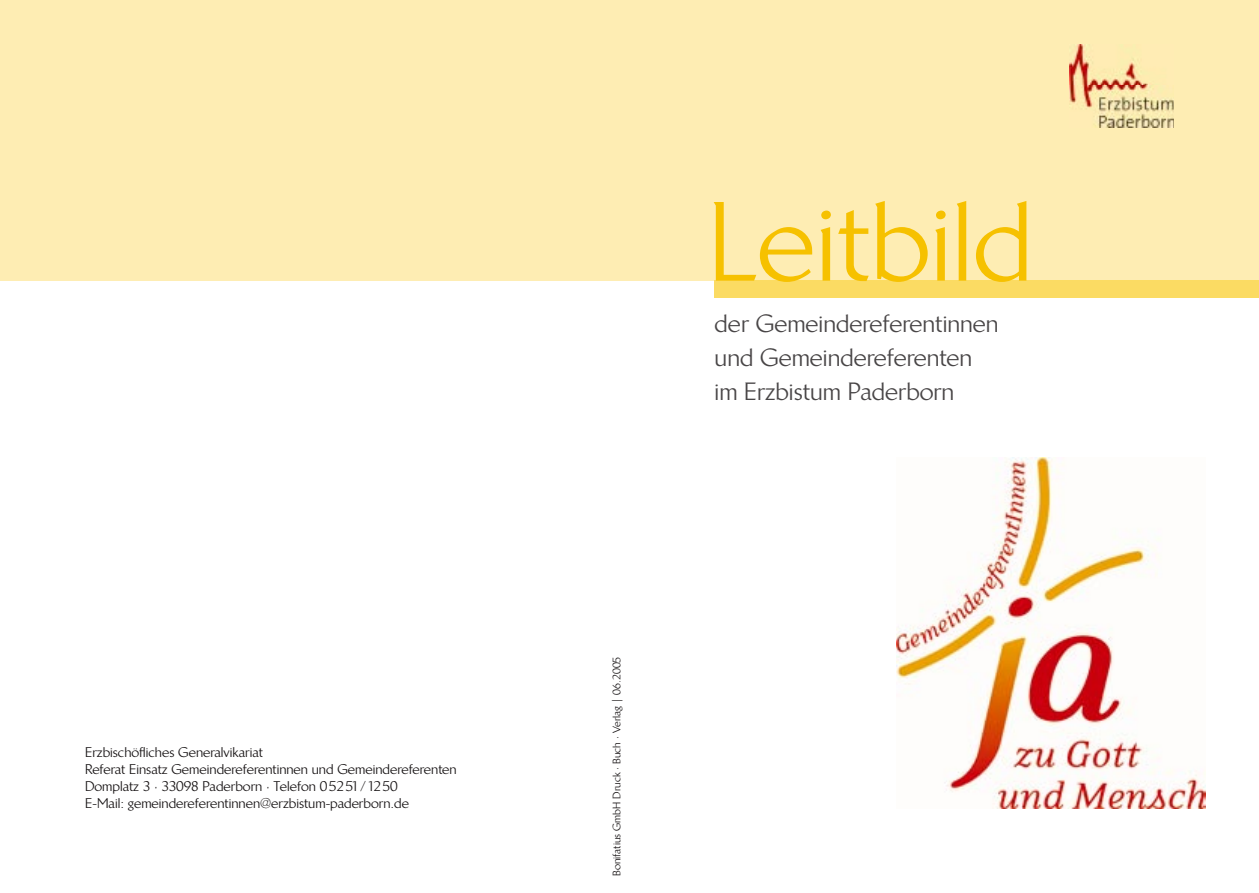
<style>
.page{position:relative;width:1259px;height:893px;background:#fff}
.page>*{position:absolute;margin:0;border:0;box-sizing:border-box;transform-origin:0 0}
.t1{font:108px "Linotype Brewery";color:#f6c100}
.t2{font:24px/34px "Linotype Brewery";color:#484546}
.t3{font:13.5px/17px "Linotype Brewery";color:#151112}
.t4{font:10.5px "Linotype Brewery";color:#151112}
</style>
<div class="page">
<div style="left:0;top:0;width:1259px;height:281px;background:#feedb3"></div>
<img style="left:897px;top:457px;width:308px;height:351px">
<div style="left:714px;top:281px;width:545px;height:17px;background:#fbdb63"></div>
<img style="left:1069px;top:44px;width:105px;height:84px">
<p class="t3" style="left:85px;top:744px;width:373px">Erzbischöfliches Generalvikariat<br>Referat Einsatz Gemeindereferentinnen und Gemeindereferenten Domplatz 3 · 33098 Paderborn · Telefon 0 52 51 / 12 50<br>E-Mail: gemeindereferentinnen@erzbistum-paderborn.de</p>
<h1 class="t1" style="left:708px;top:179px;width:326px">Leitbild</h1>
<h2 class="t2" style="left:714px;top:306px;width:285px">der Gemeindereferentinnen und Gemeindereferenten im Erzbistum Paderborn</h2>
<p class="t4" style="left:610px;top:876px;width:221px;rotate:-90deg">Bonifatius GmbH Druck · Buch · Verlag | 06.2005</p>
</div>
